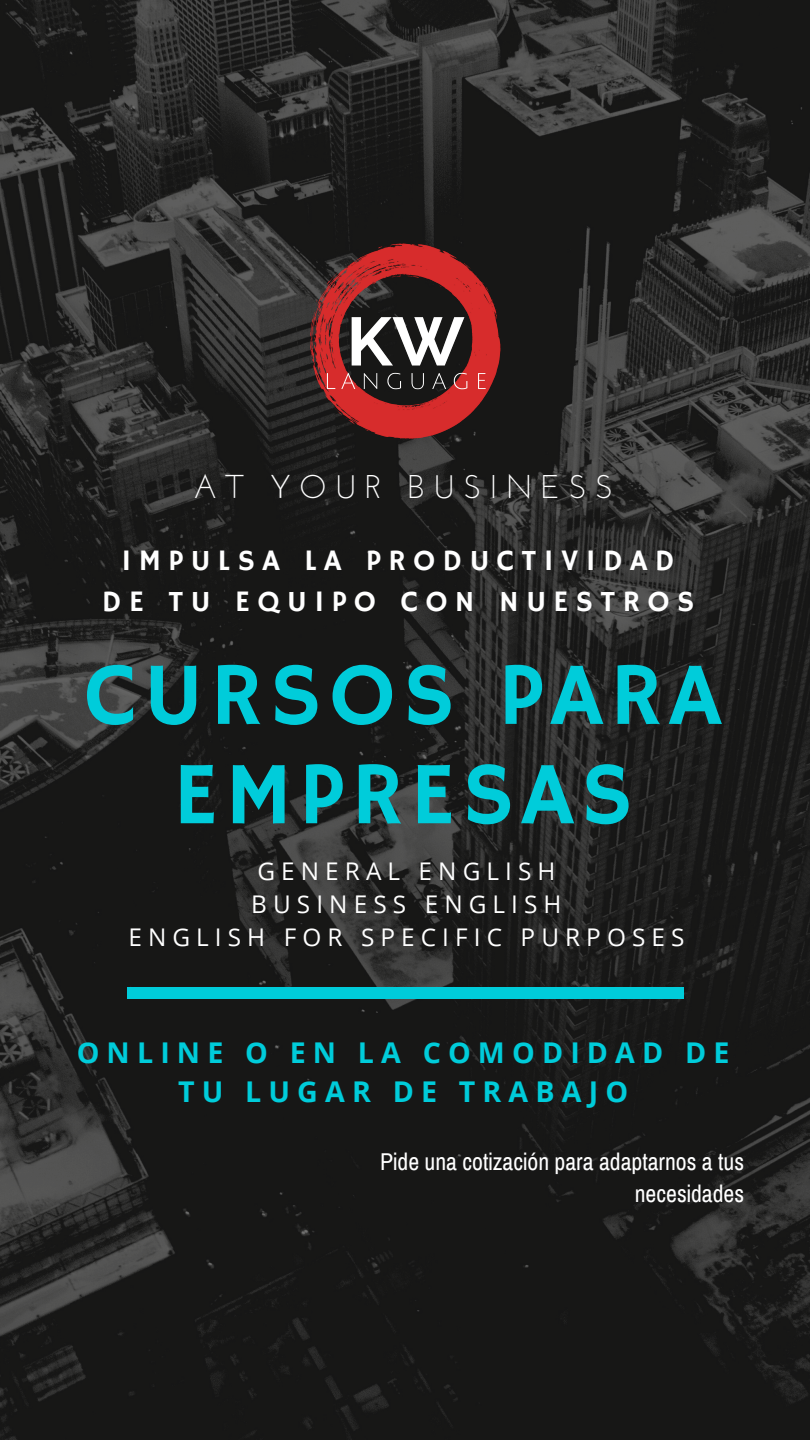
<style>
.page{position:relative;width:810px;height:1440px;background:#fff}
.page>*{position:absolute;margin:0;border:0;box-sizing:border-box;transform-origin:0 0}
.t1{font:89.3px/99.4px "Hammersmith One";letter-spacing:.08em;color:#00ccda;text-align:center}
.t2{font:32.9px "Josefin Sans";letter-spacing:.25em;color:#fff}
.t3{font:29.6px/40.3px "Hammersmith One";letter-spacing:.25em;color:#fff;text-align:center}
.t4{font:700 28.6px/38.9px "Open Sans";letter-spacing:.25em;color:#00ccda;text-align:center}
.t5{font:24.4px/33.1px "Open Sans";letter-spacing:.25em;color:#fff;text-align:center}
.t6{font:23.8px/32.7px "Archivo Narrow";color:#fff;text-align:right}
</style>
<div class="page">
<img style="left:0;top:0;width:810px;height:1440px">
<div style="left:127px;top:988px;width:556px;height:10px;background:#00ccda"></div>
<img style="left:294px;top:230px;width:222px;height:222px">
<h2 class="t2" style="left:193px;top:473px;width:421px">AT YOUR BUSINESS</h2>
<p class="t3" style="left:102px;top:542px;width:594px">IMPULSA LA PRODUCTIVIDAD<br>DE TU EQUIPO CON NUESTROS</p>
<h1 class="t1" style="left:85px;top:650px;width:638px">CURSOS PARA<br>EMPRESAS</h1>
<p class="t5" style="left:128px;top:854px;width:558px">GENERAL ENGLISH<br>BUSINESS ENGLISH<br>ENGLISH FOR SPECIFIC PURPOSES</p>
<p class="t4" style="left:77px;top:1033px;width:654px">ONLINE O EN LA COMODIDAD DE<br>TU LUGAR DE TRABAJO</p>
<p class="t6" style="left:380px;top:1145px;width:366px">Pide una cotización para adaptarnos a tus necesidades</p>
</div>
